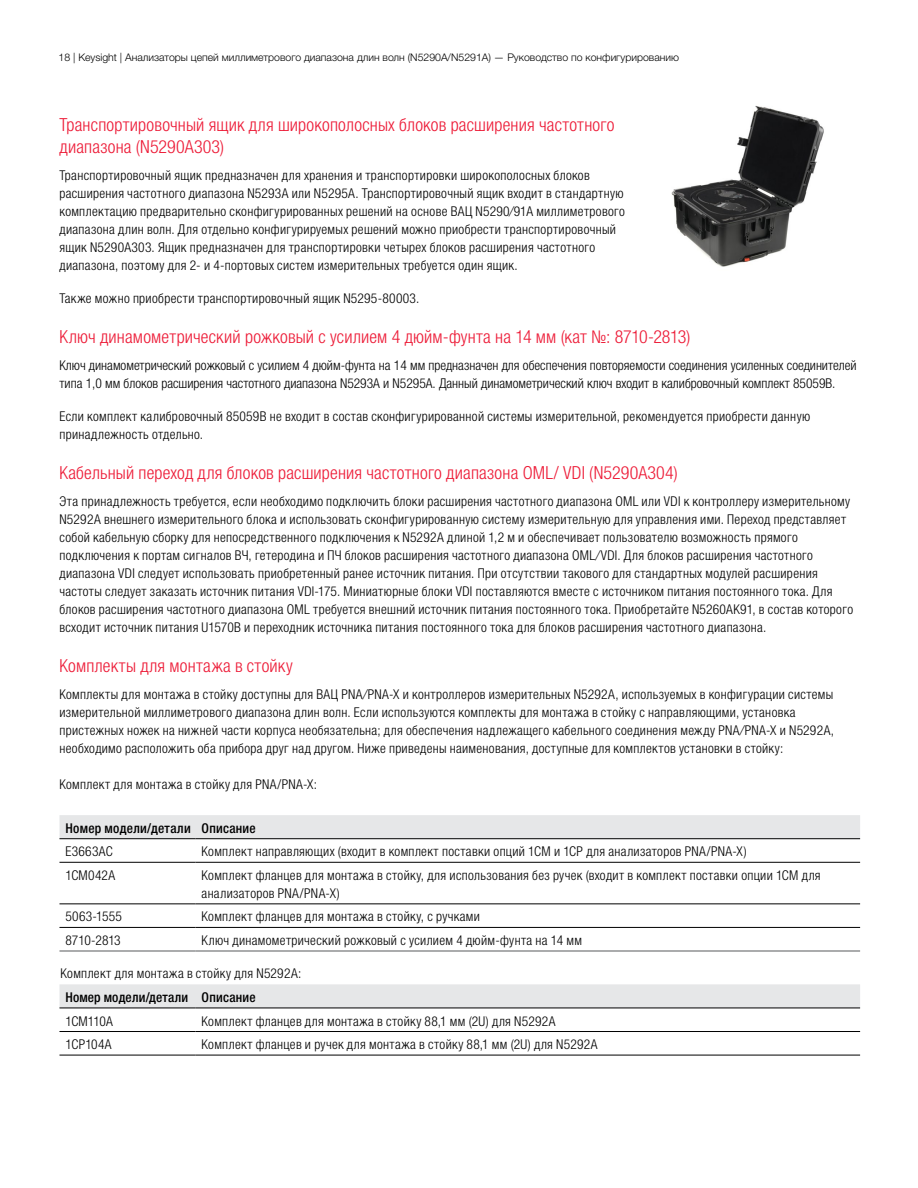
<style>
.page{position:relative;width:918px;height:1188px;background:#fff}
.page>*{position:absolute;margin:0;border:0;box-sizing:border-box;transform-origin:0 0}
.t1{font:300 condensed 18px/22.5px "Helvetica Neue LTW1 G";letter-spacing:.01em;color:#ed1b37}
.t2{font:300 condensed 13.5px/18px "Helvetica Neue LTW1 G";letter-spacing:.025em;color:#000}
.t3{font:300 condensed 13.5px/18px "Helvetica Neue LTW1 G";color:#000}
.t4{font:500 condensed 13.5px "Helvetica Neue LTW1 G";letter-spacing:.02em;color:#000}
.t5{font:300 condensed 13.5px "Helvetica Neue LTW1 G";letter-spacing:-.005em;color:#000}
.t6{font:300 condensed 13.5px "Helvetica Neue LTW1 G";letter-spacing:-.02em;color:#000}
.t7{font:300 10.5px "Helvetica Neue LTW1 G";color:#000}
</style>
<div class="page">
<img style="left:671px;top:105px;width:153px;height:162px">
<svg style="left:59px;top:815px;width:801px;height:193px"></svg>
<hr style="left:59px;top:838px;width:137px;height:1px;background:#000">
<hr style="left:196px;top:838px;width:664px;height:1px;background:#000">
<hr style="left:59px;top:862px;width:137px;height:1px;background:#000">
<hr style="left:196px;top:862px;width:664px;height:1px;background:#000">
<hr style="left:59px;top:903px;width:137px;height:1px;background:#000">
<hr style="left:196px;top:903px;width:664px;height:1px;background:#000">
<hr style="left:59px;top:927px;width:137px;height:1px;background:#000">
<hr style="left:196px;top:927px;width:664px;height:1px;background:#000">
<hr style="left:59px;top:1008px;width:137px;height:1px;background:#000">
<hr style="left:196px;top:1008px;width:664px;height:1px;background:#000">
<hr style="left:59px;top:951px;width:137px;height:1px;background:#58595b">
<hr style="left:196px;top:951px;width:664px;height:1px;background:#58595b">
<hr style="left:59px;top:1031px;width:137px;height:1px;background:#000">
<hr style="left:196px;top:1031px;width:664px;height:1px;background:#000">
<hr style="left:59px;top:1055px;width:137px;height:1px;background:#000">
<hr style="left:196px;top:1055px;width:664px;height:1px;background:#000">
<p class="t7" style="left:59px;top:51px;width:622px">18 | Keysight | Анализаторы цепей миллиметрового диапазона длин волн (N5290A/N5291A) — Руководство по конфигурированию</p>
<h1 class="t1" style="left:59px;top:113px;width:557px">Транспортировочный ящик для широкополосных блоков расширения частотного диапазона (N5290A303)</h1>
<p class="t2" style="left:59px;top:166px;width:567px">Транспортировочный ящик предназначен для хранения и транспортировки широкополосных блоков расширения частотного диапазона N5293A или N5295A. Транспортировочный ящик входит в стандартную комплектацию предварительно сконфигурированных решений на основе ВАЦ N5290/91A миллиметрового диапазона длин волн. Для отдельно конфигурируемых решений можно приобрести транспортировочный ящик N5290A303. Ящик предназначен для транспортировки четырех блоков расширения частотного диапазона, поэтому для 2- и 4-портовых систем измерительных требуется один ящик.</p>
<p class="t2" style="left:59px;top:289px;width:361px">Также можно приобрести транспортировочный ящик N5295-80003.</p>
<h1 class="t1" style="left:59px;top:326px;width:632px">Ключ динамометрический рожковый с усилием 4 дюйм-фунта на 14 мм (кат №: 8710-2813)</h1>
<p class="t3" style="left:59px;top:356px;width:799px">Ключ динамометрический рожковый с усилием 4 дюйм-фунта на 14 мм предназначен для обеспечения повторяемости соединения усиленных соединителей типа 1,0 мм блоков расширения частотного диапазона N5293A и N5295A. Данный динамометрический ключ входит в калибровочный комплект 85059B.</p>
<p class="t2" style="left:59px;top:407px;width:752px">Если комплект калибровочный 85059B не входит в состав сконфигурированной системы измерительной, рекомендуется приобрести данную принадлежность отдельно.</p>
<h1 class="t1" style="left:59px;top:462px;width:620px">Кабельный переход для блоков расширения частотного диапазона OML/ VDI (N5290A304)</h1>
<p class="t2" style="left:59px;top:492px;width:795px">Эта принадлежность требуется, если необходимо подключить блоки расширения частотного диапазона OML или VDI к контроллеру измерительному N5292A внешнего измерительного блока и использовать сконфигурированную систему измерительную для управления ими. Переход представляет собой кабельную сборку для непосредственного подключения к N5292A длиной 1,2 м и обеспечивает пользователю возможность прямого подключения к портам сигналов ВЧ, гетеродина и ПЧ блоков расширения частотного диапазона OML/VDI. Для блоков расширения частотного диапазона VDI следует использовать приобретенный ранее источник питания. При отсутствии такового для стандартных модулей расширения частоты следует заказать источник питания VDI-175. Миниатюрные блоки VDI поставляются вместе с источником питания постоянного тока. Для блоков расширения частотного диапазона OML требуется внешний источник питания постоянного тока. Приобретайте N5260AK91, в состав которого всходит источник питания U1570B и переходник источника питания постоянного тока для блоков расширения частотного диапазона.</p>
<h1 class="t1" style="left:59px;top:655px;width:235px">Комплекты для монтажа в стойку</h1>
<p class="t2" style="left:59px;top:685px;width:776px">Комплекты для монтажа в стойку доступны для ВАЦ PNA/PNA-X и контроллеров измерительных N5292A, используемых в конфигурации системы измерительной миллиметрового диапазона длин волн. Если используются комплекты для монтажа в стойку с направляющими, установка пристежных ножек на нижней части корпуса необязательна; для обеспечения надлежащего кабельного соединения между PNA/PNA-X и N5292A, необходимо расположить оба прибора друг над другом. Ниже приведены наименования, доступные для комплектов установки в стойку:</p>
<p class="t2" style="left:59px;top:775px;width:259px">Комплект для монтажа в стойку для PNA/PNA-X:</p>
<p class="t4" style="left:65px;top:820px;width:192px">Номер модели/детали Описание</p>
<p class="t2" style="left:65px;top:843px;width:49px">E3663AC</p>
<p class="t2" style="left:202px;top:843px;width:547px">Комплект направляющих (входит в комплект поставки опций 1CM и 1CP для анализаторов PNA/PNA-X)</p>
<p class="t2" style="left:65px;top:866px;width:51px">1CM042A</p>
<p class="t2" style="left:202px;top:866px;width:621px">Комплект фланцев для монтажа в стойку, для использования без ручек (входит в комплект поставки опции 1CM для анализаторов PNA/PNA-X)</p>
<p class="t2" style="left:65px;top:908px;width:58px">5063-1555</p>
<p class="t2" style="left:202px;top:908px;width:280px">Комплект фланцев для монтажа в стойку, с ручками</p>
<p class="t5" style="left:65px;top:932px;width:57px">8710-2813</p>
<p class="t2" style="left:202px;top:931px;width:382px">Ключ динамометрический рожковый с усилием 4 дюйм-фунта на 14 мм</p>
<p class="t2" style="left:61px;top:965px;width:242px">Комплект для монтажа в стойку для N5292A:</p>
<p class="t4" style="left:65px;top:989px;width:192px">Номер модели/детали Описание</p>
<p class="t6" style="left:65px;top:1013px;width:49px">1CM110A</p>
<p class="t2" style="left:202px;top:1012px;width:356px">Комплект фланцев для монтажа в стойку 88,1 мм (2U) для N5292A</p>
<p class="t2" style="left:65px;top:1035px;width:48px">1CP104A</p>
<p class="t2" style="left:202px;top:1035px;width:398px">Комплект фланцев и ручек для монтажа в стойку 88,1 мм (2U) для N5292A</p>
</div>
